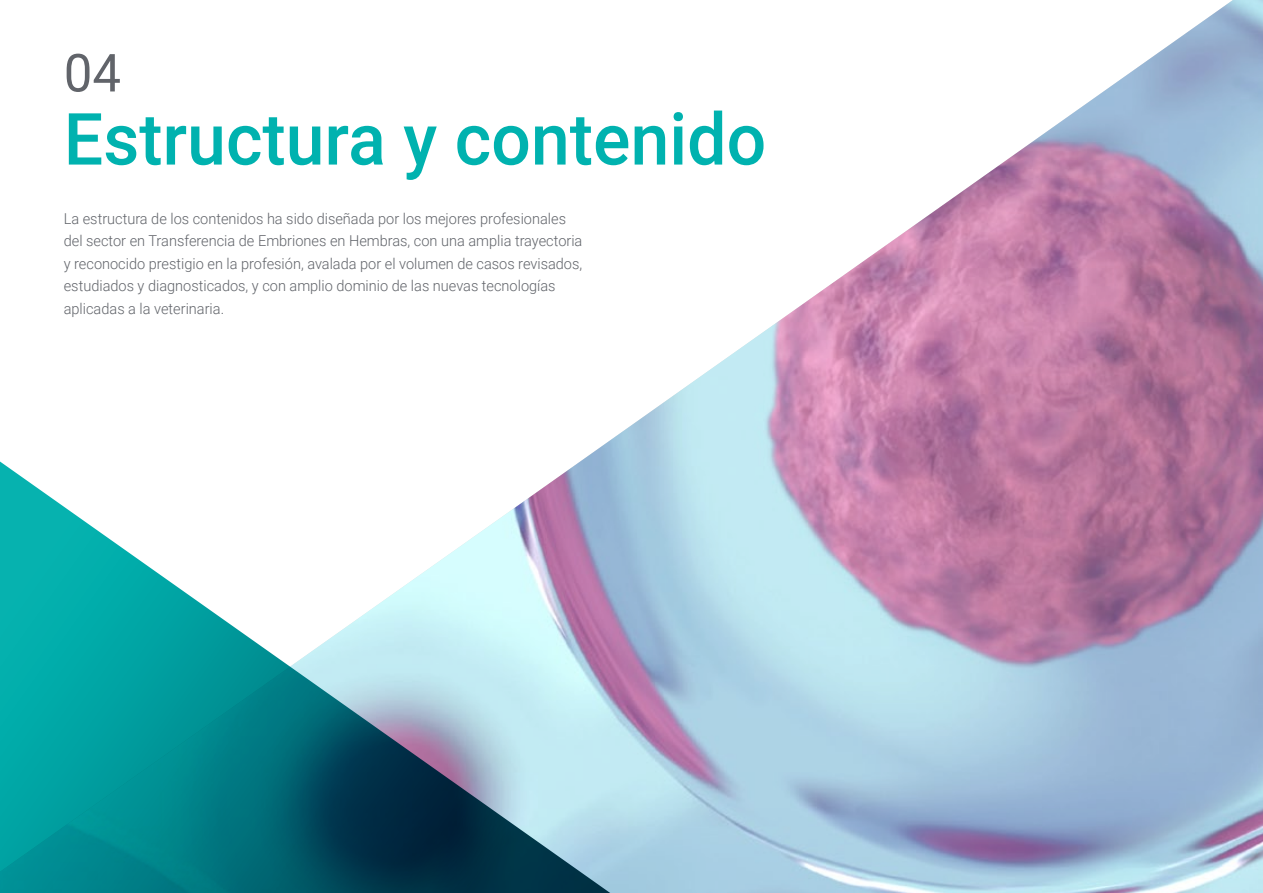
<style>
.page{position:relative;width:1263px;height:893px;background:#fff}
.page>*{position:absolute;margin:0;border:0;box-sizing:border-box;transform-origin:0 0}
.t1{font:500 72px "Roboto";color:#00b2af}
.t2{font:52.5px "Roboto";color:#61646a}
.t3{font:300 15px/22.5px "Roboto";color:#61646a}
</style>
<div class="page">
<img style="left:602px;top:0;width:661px;height:893px">
<svg style="left:0;top:446px;width:640px;height:447px"></svg>
<h2 class="t2" style="left:64px;top:36px;width:59px">04</h2>
<h1 class="t1" style="left:64px;top:89px;width:704px">Estructura y contenido</h1>
<p class="t3" style="left:64px;top:207px;width:520px">La estructura de los contenidos ha sido diseñada por los mejores profesionales del sector en Transferencia de Embriones en Hembras, con una amplia trayectoria y reconocido prestigio en la profesión, avalada por el volumen de casos revisados, estudiados y diagnosticados, y con amplio dominio de las nuevas tecnologías aplicadas a la veterinaria.</p>
</div>
